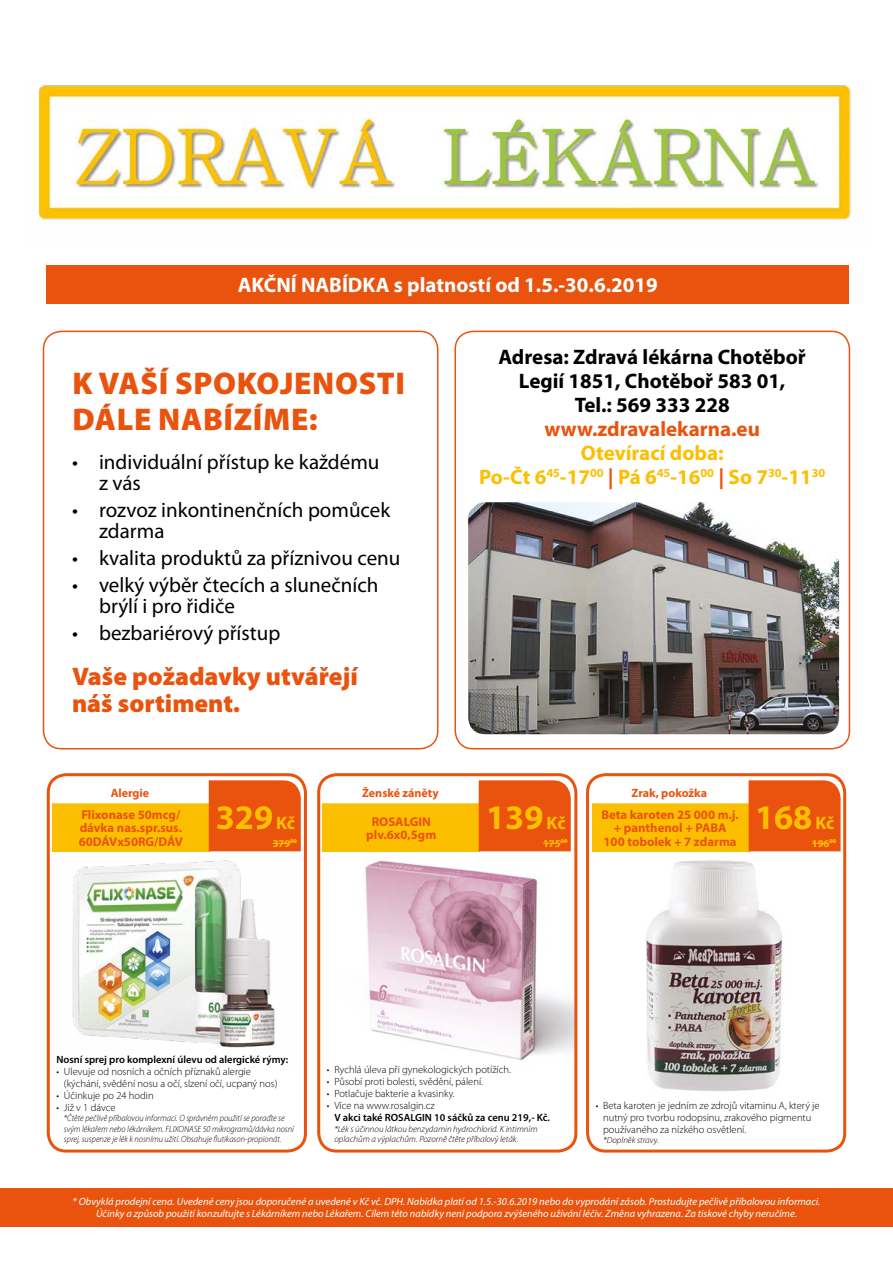
<style>
.page{position:relative;width:893px;height:1263px;background:#fff}
.page>*{position:absolute;margin:0;border:0;box-sizing:border-box;transform-origin:0 0}
.t1{font:700 34.5px "Myriad Pro";color:#fcbf00}
.t2{font:900 31.5px/36px "Myriad Pro";letter-spacing:.02em;color:#e9530e}
.t3{font:900 25.5px/27px "Myriad Pro";color:#e9530e}
.t4{font:21px/21px "Myriad Pro";color:#000}
.t5{font:700 21px/24px "Myriad Pro";color:#000;text-align:center}
.t6{font:700 21px/24px "Myriad Pro";color:#fcbf00;text-align:center}
.t7{font:700 21px "Myriad Pro";color:#fff}
.t8{font:700 21px "Myriad Pro";color:#e9530e}
.t9{font:700 12.75px/13.5px "Myriad Pro";color:#e9530e;text-align:center}
.t10{font:700 12px "Myriad Pro";color:#e9530e}
.t11{font:300 10.5px/12px "Myriad Pro";color:#000}
.t12{font:italic 10.5px/12px "Myriad Pro";color:#fff;text-align:center}
.t13{font:600 10.5px "Myriad Pro";color:#000}
.t14{font:700 10.5px "Myriad Pro";color:#fcbf00}
.t15{font:italic 300 9px/10.5px "Myriad Pro";color:#000;scale:.94 1}
.t16{font:italic 300 9px/10.5px "Myriad Pro";color:#000}
.s1{color:#e9530e}
.s2{font-size:18px}
</style>
<div class="page">
<div style="left:0;top:1188px;width:893px;height:38px;background:#e9530e"></div>
<img style="left:322px;top:851px;width:251px;height:210px">
<div style="left:317px;top:773px;width:260px;height:379px;border:3px solid #e9530e;border-radius:18px"></div>
<div style="left:47px;top:265px;width:802px;height:38px;background:#e9530e"></div>
<img style="left:52px;top:851px;width:249px;height:197px">
<div style="left:47px;top:773px;width:260px;height:379px;border:3px solid #e9530e;border-radius:18px"></div>
<svg style="left:52px;top:780px;width:249px;height:71px"></svg>
<svg style="left:322px;top:780px;width:249px;height:71px"></svg>
<img style="left:592px;top:851px;width:249px;height:240px">
<div style="left:586px;top:773px;width:260px;height:379px;border:3px solid #e9530e;border-radius:18px"></div>
<svg style="left:592px;top:780px;width:249px;height:71px"></svg>
<div style="left:43px;top:331px;width:395px;height:418px;border:2px solid #e9530e;border-radius:18px"></div>
<div style="left:454px;top:331px;width:396px;height:418px;border:2px solid #e9530e;border-radius:18px"></div>
<img style="left:468px;top:502px;width:371px;height:232px">
<img style="left:39px;top:85px;width:812px;height:135px">
<h3 class="t7" style="left:238px;top:271px;width:421px">AKČNÍ NABÍDKA s platností od 1.5.-30.6.2019</h3>
<h2 class="t2" style="left:72px;top:366px;width:334px">K VAŠÍ SPOKOJENOSTI<br>DÁLE NABÍZÍME:</h2>
<h3 class="t4" style="left:99px;top:452px;width:282px;text-indent:-27px">• individuální přístup ke každému z vás</h3>
<h3 class="t4" style="left:99px;top:500px;width:293px;text-indent:-27px">• rozvoz inkontinenčních pomůcek zdarma</h3>
<h3 class="t4" style="left:72px;top:548px;width:330px">• kvalita produktů za příznivou cenu</h3>
<h3 class="t4" style="left:99px;top:575px;width:281px;text-indent:-27px">• velký výběr čtecích a slunečních brýlí i pro řidiče</h3>
<h3 class="t4" style="left:72px;top:623px;width:210px">• bezbariérový přístup</h3>
<h3 class="t3" style="left:72px;top:664px;width:287px">Vaše požadavky utvářejí náš sortiment.</h3>
<h3 class="t5" style="left:498px;top:344px;width:309px">Adresa: Zdravá lékárna Chotěboř<br>Legií 1851, Chotěboř 583 01,<br>Tel.: 569 333 228</h3>
<h3 class="t8" style="left:544px;top:415px;width:217px">www.zdravalekarna.eu</h3>
<h3 class="t6" style="left:479px;top:440px;width:348px">Otevírací doba:<br>Po-Čt 6<sup>45</sup>-17<sup>00</sup> <span class="s1">|</span> Pá 6<sup>45</sup>-16<sup>00</sup> <span class="s1">|</span> So 7<sup>30</sup>-11<sup>30</sup></h3>
<p class="t10" style="left:111px;top:785px;width:40px">Alergie</p>
<p class="t9" style="left:79px;top:807px;width:106px;text-align:left">Flixonase 50mcg/ dávka nas.spr.sus.<br>60DÁVx50RG/DÁV</p>
<h1 class="t1" style="left:216px;top:795px;width:81px">329 <span class="s2">Kč</span></h1>
<p class="t14" style="left:273px;top:836px;width:26px">379<sup>00</sup></p>
<p class="t10" style="left:362px;top:785px;width:78px">Ženské záněty</p>
<p class="t9" style="left:366px;top:814px;width:72px">ROSALGIN plv.6x0,5gm</p>
<h1 class="t1" style="left:486px;top:795px;width:81px">139 <span class="s2">Kč</span></h1>
<p class="t14" style="left:543px;top:836px;width:26px">175<sup>00</sup></p>
<p class="t10" style="left:631px;top:785px;width:77px">Zrak, pokožka</p>
<p class="t9" style="left:601px;top:807px;width:139px">Beta karoten 25 000 m.j. + panthenol + PABA<br>100 tobolek + 7 zdarma</p>
<h1 class="t1" style="left:755px;top:795px;width:81px">168 <span class="s2">Kč</span></h1>
<p class="t14" style="left:812px;top:836px;width:26px">196<sup>00</sup></p>
<p class="t13" style="left:56px;top:1053px;width:233px">Nosní sprej pro komplexní úlevu od alergické rýmy:</p>
<p class="t11" style="left:64px;top:1065px;width:215px;text-indent:-7px">• Ulevuje od nosních a očních příznaků alergie (kýchání, svědění nosu a očí, slzení očí, ucpaný nos)</p>
<p class="t11" style="left:56px;top:1089px;width:99px">• Účinkuje po 24 hodin</p>
<p class="t11" style="left:56px;top:1101px;width:61px">• Již v 1 dávce</p>
<p class="t15" style="left:64px;top:1113px;width:246px">*Čtěte pečlivě příbalovou informaci. O správném použití se poraďte se svým lékařem nebo lékárníkem. FLIXONASE 50 mikrogramů/dávka nosní sprej, suspenze je lék k nosnímu užití. Obsahuje flutikason-propionát.</p>
<p class="t11" style="left:327px;top:1064px;width:186px">• Rychlá úleva při gynekologických potížích.</p>
<p class="t11" style="left:327px;top:1076px;width:158px">• Působí proti bolesti, svědění, pálení.</p>
<p class="t11" style="left:327px;top:1088px;width:129px">• Potlačuje bakterie a kvasinky.</p>
<p class="t11" style="left:327px;top:1100px;width:109px">• Více na www.rosalgin.cz</p>
<p class="t13" style="left:334px;top:1111px;width:217px">V akci také ROSALGIN 10 sáčků za cenu 219,- Kč.</p>
<p class="t16" style="left:334px;top:1123px;width:205px">*Lék s účinnou látkou benzydamin hydrochlorid. K intimním oplachům a výplachům. Pozorně čtěte příbalový leták.</p>
<p class="t11" style="left:603px;top:1099px;width:218px;text-indent:-7px">• Beta karoten je jedním ze zdrojů vitaminu A, který je nutný pro tvorbu rodopsinu, zrakového pigmentu používaného za nízkého osvětlení.</p>
<p class="t16" style="left:603px;top:1135px;width:57px">*Doplněk stravy.</p>
<p class="t12" style="left:73px;top:1195px;width:749px">* Obvyklá prodejní cena. Uvedené ceny jsou doporučené a uvedené v Kč vč. DPH. Nabídka platí od 1.5.-30.6.2019 nebo do vyprodání zásob. Prostudujte pečlivě příbalovou informaci.<br>Účinky a způsob použití konzultujte s Lékárníkem nebo Lékařem. Cílem této nabídky není podpora zvýšeného užívání léčiv. Změna vyhrazena. Za tiskové chyby neručíme.</p>
</div>
